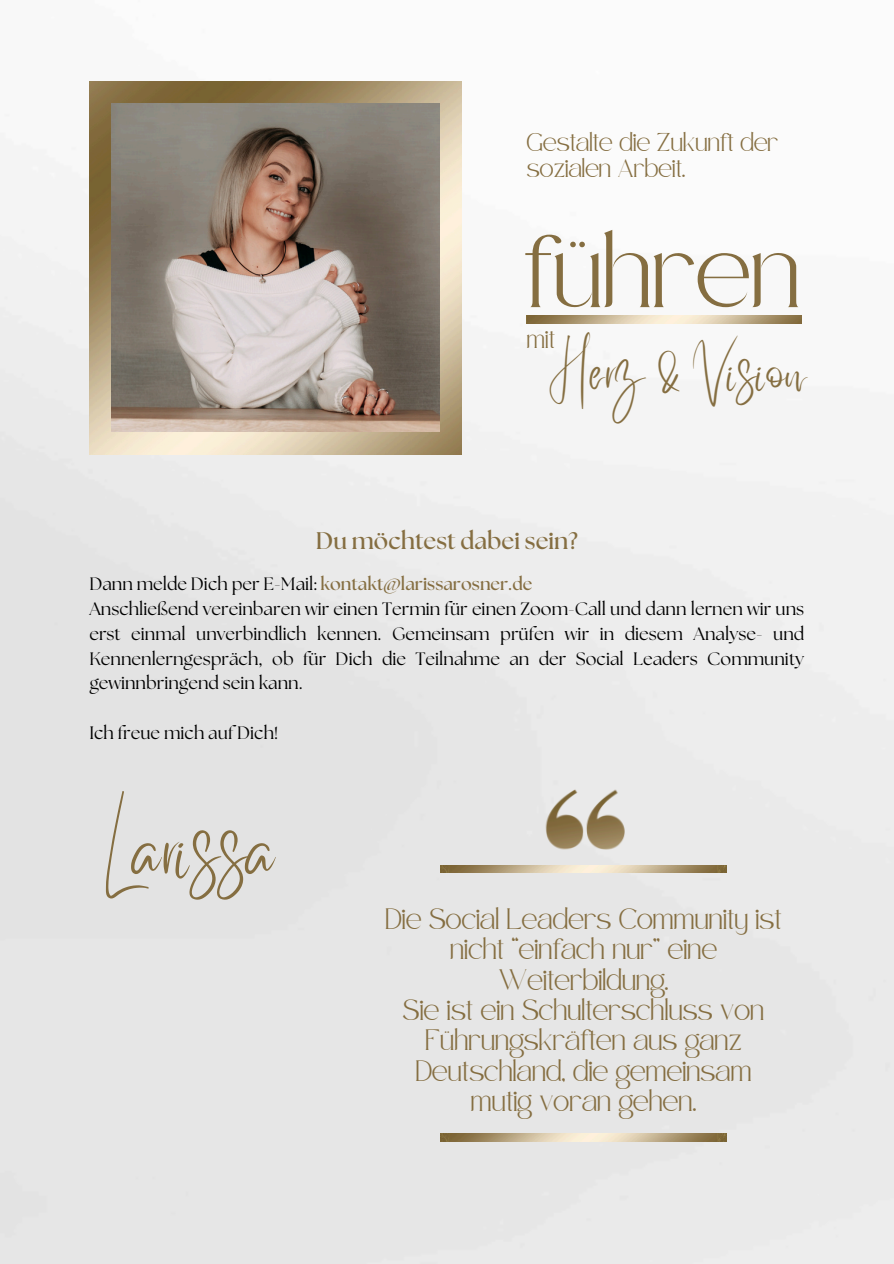
<style>
.page{position:relative;width:894px;height:1264px;background:#fff}
.page>*{position:absolute;margin:0;border:0;box-sizing:border-box;transform-origin:0 0}
.t1{font:64.8px "Better Saturday";color:#856e41}
.t2{font:50.55px "Safira March";color:#856e41}
.t3{font:43.35px "Better Saturday";color:#856e41}
.t4{font:700 24px "The Seasons";color:#856e41}
.t5{font:18px/24.8px "The Seasons";color:#000}
.t6{font:14.4px/30.3px "Safira March";color:#856e41;text-align:center}
.t7{font:12.6px/26.2px "Safira March";color:#856e41}
.s1{font-weight:700;color:#856e41}
</style>
<div class="page">
<img style="left:0;top:81px;width:893px;height:1182px">
<img style="left:89px;top:82px;width:372px;height:372px">
<img style="left:111px;top:104px;width:328px;height:327px">
<img style="left:526px;top:316px;width:275px;height:7px">
<img style="left:440px;top:865px;width:286px;height:7px">
<img style="left:504px;top:723px;width:135px;height:160px">
<img style="left:440px;top:1133px;width:286px;height:8px">
<p class="t7" style="left:526px;top:133px;width:253px">Gestalte die Zukunft der sozialen Arbeit.</p>
<h2 class="t2" style="left:524px;top:260px;width:278px">führen</h2>
<h3 class="t3" style="left:549px;top:364px;width:258px">Herz &amp; Vision</h3>
<p class="t7" style="left:526px;top:330px;width:30px">mit</p>
<p class="t4" style="left:316px;top:529px;width:263px">Du möchtest dabei sein?</p>
<h2 class="t5" style="left:89px;top:573px;width:716px">Dann melde Dich per E-Mail: <span class="s1">kontakt@larissarosner.de<br></span>Anschließend vereinbaren wir einen Termin für einen Zoom-Call und dann lernen wir uns erst einmal unverbindlich kennen. Gemeinsam prüfen wir in diesem Analyse- und Kennenlerngespräch, ob für Dich die Teilnahme an der Social Leaders Community gewinnbringend sein kann.</h2>
<h3 class="t5" style="left:89px;top:721px;width:190px">Ich freue mich auf Dich!</h3>
<h4 class="t1" style="left:103px;top:839px;width:174px">Larissa</h4>
<h4 class="t6" style="left:385px;top:909px;width:398px">Die Social Leaders Community ist nicht “einfach nur” eine<br>Weiterbildung.</h4>
<p class="t6" style="left:403px;top:999px;width:363px">Sie ist ein Schulterschluss von<br>Führungskräften aus ganz<br>Deutschland, die gemeinsam</p>
<p class="t6" style="left:471px;top:1090px;width:227px">mutig voran gehen.</p>
</div>
